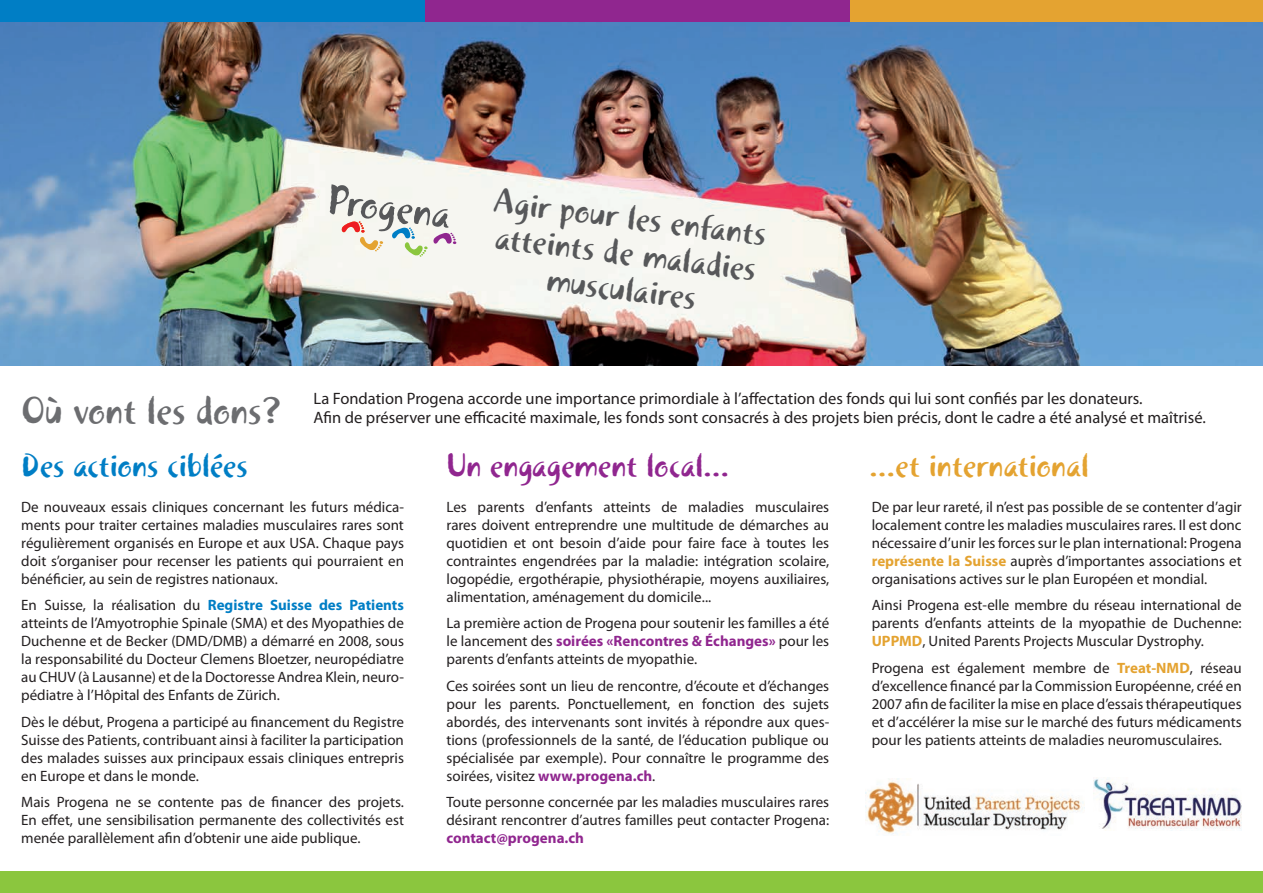
<style>
.page{position:relative;width:1263px;height:893px;background:#fff}
.page>*{position:absolute;margin:0;border:0;box-sizing:border-box;transform-origin:0 0}
.t1{font:39px "Khaki Std 1";color:#6c6d70}
.t2{font:34.5px/36px "Khaki Std 1";color:#57585a;text-align:center}
.t3{font:33px "Khaki Std 1";color:#90268f}
.t4{font:33px "Khaki Std 1";color:#e4a331}
.t5{font:33px "Khaki Std 1";color:#007ec5}
.t6{font:16.5px/19.8px "Myriad Pro";color:#231f20}
.t7{font:15px/18px "Myriad Pro";color:#231f20;text-align:justify}
.t8{font:700 15px "Myriad Pro";color:#90268f}
.s1{font-weight:700;color:#007ec5}
.s2{font-weight:700;color:#90268f}
.s3{font-weight:700;color:#e4a331}
</style>
<div class="page">
<img style="left:0;top:21px;width:1263px;height:345px">
<div style="left:0;top:0;width:425px;height:21px;background:#007ec5"></div>
<div style="left:425px;top:0;width:425px;height:21px;background:#90268f"></div>
<div style="left:0;top:872px;width:1263px;height:21px;background:#8bc63e"></div>
<div style="left:850px;top:0;width:413px;height:21px;background:#e4a331"></div>
<svg style="left:330px;top:184px;width:126px;height:73px"></svg>
<img style="left:1093px;top:779px;width:148px;height:51px">
<img style="left:865px;top:778px;width:218px;height:56px">
<h1 class="t1" style="left:21px;top:387px;width:264px">Où vont les dons?</h1>
<h3 class="t5" style="left:21px;top:445px;width:228px">Des actions ciblées</h3>
<h2 class="t2" style="left:496px;top:183px;width:276px;rotate:7deg">Agir pour les enfants atteints de maladies musculaires</h2>
<p class="t6" style="left:314px;top:388px;width:894px">La Fondation Progena accorde une importance primordiale à l’affectation des fonds qui lui sont confiés par les donateurs.<br>Afin de préserver une efficacité maximale, les fonds sont consacrés à des projets bien précis, dont le cadre a été analysé et maîtrisé.</p>
<h3 class="t3" style="left:446px;top:445px;width:284px">Un engagement local...</h3>
<h3 class="t4" style="left:869px;top:445px;width:221px">...et international</h3>
<p class="t7" style="left:21px;top:497px;width:384px">De nouveaux essais cliniques concernant les futurs médica&shy;ments pour traiter certaines maladies musculaires rares sont régulièrement organisés en Europe et aux USA. Chaque pays doit s’organiser pour recenser les patients qui pourraient en bénéficier, au sein de registres nationaux.</p>
<p class="t7" style="left:21px;top:596px;width:384px">En Suisse, la réalisation du <span class="s1">Registre Suisse des Patients </span>atteints de l’Amyotrophie Spinale (SMA) et des Myopathies de Duchenne et de Becker (DMD/DMB) a démarré en 2008, sous la responsabilité du Docteur Clemens Bloetzer, neuropédiatre au CHUV (à Lausanne) et de la Doctoresse Andrea Klein, neuro&shy;pédiatre à l’Hôpital des Enfants de Zürich.</p>
<p class="t7" style="left:21px;top:712px;width:384px">Dès le début, Progena a participé au financement du Registre Suisse des Patients, contribuant ainsi à faciliter la participation des malades suisses aux principaux essais cliniques entrepris en Europe et dans le monde.</p>
<p class="t7" style="left:21px;top:793px;width:384px">Mais Progena ne se contente pas de financer des projets.<br>En effet, une sensibilisation permanente des collectivités est menée parallèlement afin d’obtenir une aide publique.</p>
<p class="t7" style="left:446px;top:497px;width:384px">Les parents d’enfants atteints de maladies musculaires rares doivent entreprendre une multitude de démarches au quotidien et ont besoin d’aide pour faire face à toutes les contraintes engendrées par la maladie: intégration scolaire, logopédie, ergothérapie, physiothérapie, moyens auxiliaires, alimentation, aménagement du domicile...</p>
<p class="t7" style="left:446px;top:614px;width:384px">La première action de Progena pour soutenir les familles a été le lancement des <span class="s2">soirées «Rencontres &amp; Échanges»</span> pour les parents d’enfants atteints de myopathie.</p>
<p class="t7" style="left:446px;top:676px;width:384px">Ces soirées sont un lieu de rencontre, d’écoute et d’échanges pour les parents. Ponctuellement, en fonction des sujets abordés, des intervenants sont invités à répondre aux ques&shy;tions (professionnels de la santé, de l’éducation publique ou spécialisée par exemple). Pour connaître le programme des soirées, visitez <span class="s2">www.progena.ch</span>.</p>
<p class="t7" style="left:446px;top:793px;width:384px">Toute personne concernée par les maladies musculaires rares désirant rencontrer d’autres familles peut contacter Progena:</p>
<p class="t8" style="left:446px;top:828px;width:139px">contact@progena.ch</p>
<p class="t7" style="left:872px;top:497px;width:371px">De par leur rareté, il n’est pas possible de se contenter d’agir localement contre les maladies musculaires rares. Il est donc nécessaire d’unir les forces sur le plan international: Progena <span class="s3">représente la Suisse</span> auprès d’importantes associations et organisations actives sur le plan Européen et mondial.</p>
<p class="t7" style="left:872px;top:596px;width:371px">Ainsi Progena est-elle membre du réseau international de parents d’enfants atteints de la myopathie de Duchenne:<br><span class="s3">UPPMD</span>, United Parents Projects Muscular Dystrophy.</p>
<p class="t7" style="left:872px;top:658px;width:371px">Progena est également membre de <span class="s3">Treat-NMD</span>, réseau d’excellence financé par la Commission Européenne, créé en 2007 afin de faciliter la mise en place d’essais thérapeutiques et d’accélérer la mise sur le marché des futurs médicaments pour les patients atteints de maladies neuromusculaires.</p>
</div>
